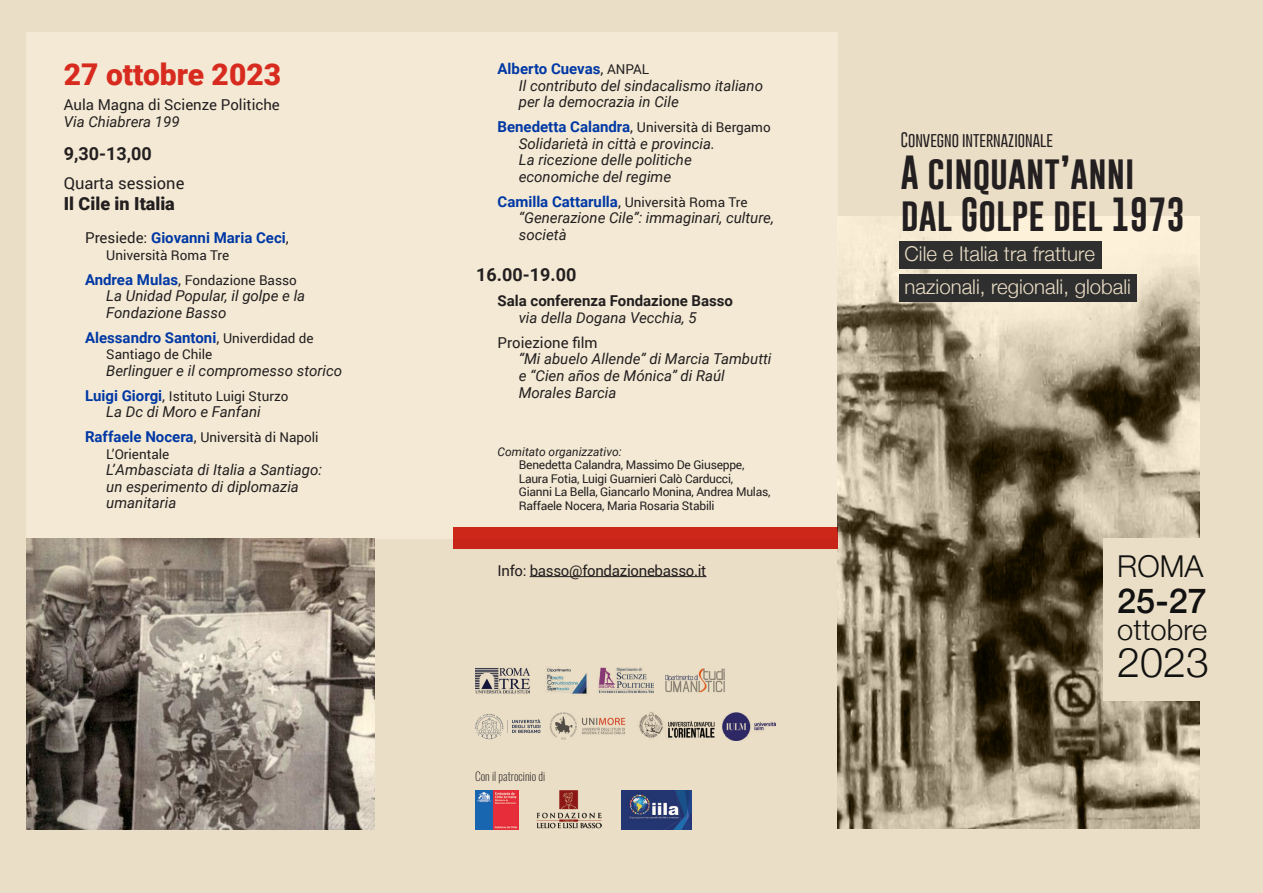
<style>
.page{position:relative;width:1263px;height:893px;background:#fff}
.page>*{position:absolute;margin:0;border:0;box-sizing:border-box;transform-origin:0 0}
.t1{font:300 41.25px "Helvetica Neue";color:#101110}
.t2{font:34.95px/42px "Gobold";color:#231f20}
.t3{font:500 34.2px "Helvetica Neue";color:#101110}
.t4{font:300 30.15px "Helvetica Neue";color:#101110}
.t5{font:900 30px "Roboto";color:#d72b1f}
.t6{font:300 29.1px "Helvetica Neue";color:#101110}
.t7{font:300 20.4px/32.4px "Helvetica Neue";color:#ebdec6}
.t8{font:700 18px "Roboto";color:#231f20}
.t9{font:900 18px "Roboto";color:#231f20}
.t10{font:16.5px "Roboto";color:#231f20}
.t11{font:100 15.3px "Gobold";color:#231f20}
.t12{font:italic 15px/16.5px "Roboto";color:#231f20}
.t13{font:700 15px "Roboto";color:#0038a5}
.t14{font:15px "Roboto";letter-spacing:-.015em;color:#231f20}
.t15{font:700 15px/16.5px "Roboto";color:#231f20}
.t16{font:13.5px/16.5px "Roboto";color:#231f20}
.t17{font:12px/13.5px "Roboto";letter-spacing:-.02em;color:#231f20}
.t18{font:11.55px "Oswald";color:#231f20}
.s1{font-weight:400;color:#231f20}
.s2{font-weight:700;font-size:15px;color:#0038a5}
.s3{font-size:15px}
.s4{font-weight:400;font-size:13.5px;color:#231f20}
.s5{font-weight:700;font-style:normal;color:#0038a5}
.s6{font-style:normal}
.s7{font-style:normal;font-size:13.5px}
.s8{font-weight:400;font-style:italic}
.s9{font-style:italic}
</style>
<div class="page">
<div style="left:0;top:0;width:865px;height:893px;background:#ebdec6"></div>
<div style="left:391px;top:0;width:872px;height:893px;background:#ebdec6"></div>
<div style="left:26px;top:32px;width:812px;height:506px;background:#f3e9d4"></div>
<hr style="left:530px;top:576px;width:176px;height:1px;background:#231f20">
<img style="left:838px;top:217px;width:361px;height:611px">
<div style="left:1103px;top:538px;width:117px;height:163px;background:#ebdec6"></div>
<div style="left:899px;top:241px;width:203px;height:28px;background:#2e2f2e"></div>
<div style="left:899px;top:274px;width:238px;height:27px;background:#2e2f2e"></div>
<img style="left:26px;top:538px;width:349px;height:291px">
<img style="left:475px;top:714px;width:66px;height:26px">
<img style="left:476px;top:667px;width:55px;height:27px">
<img style="left:546px;top:668px;width:41px;height:26px">
<img style="left:598px;top:667px;width:56px;height:26px">
<img style="left:665px;top:668px;width:60px;height:25px">
<img style="left:639px;top:712px;width:76px;height:26px">
<img style="left:723px;top:713px;width:53px;height:27px">
<img style="left:476px;top:790px;width:43px;height:39px">
<img style="left:537px;top:790px;width:64px;height:39px">
<img style="left:621px;top:790px;width:70px;height:39px">
<div style="left:454px;top:528px;width:384px;height:21px;background:#cc2719"></div>
<img style="left:549px;top:713px;width:76px;height:27px">
<p class="t5" style="left:64px;top:53px;width:219px">27 ottobre 2023</p>
<p class="t14" style="left:64px;top:94px;width:218px">Aula Magna di Scienze Politiche</p>
<p class="t12" style="left:64px;top:112px;width:117px">Via Chiabrera 199</p>
<p class="t8" style="left:64px;top:141px;width:90px">9,30-13,00</p>
<p class="t10" style="left:64px;top:172px;width:122px">Quarta sessione</p>
<p class="t9" style="left:64px;top:191px;width:113px">Il Cile in Italia</p>
<p class="t13" style="left:85px;top:227px;width:205px"><span class="s1">Presiede:</span> Giovanni Maria Ceci<span class="s1">,</span></p>
<p class="t16" style="left:106px;top:246px;width:124px">Università Roma Tre</p>
<p class="t16" style="left:85px;top:271px;width:213px"><span class="s2">Andrea Mulas</span><span class="s3">,</span> Fondazione Basso</p>
<p class="t12" style="left:106px;top:287px;width:200px">La Unidad Popular, il golpe e la<br>Fondazione Basso</p>
<p class="t13" style="left:85px;top:327px;width:230px">Alessandro Santoni<span class="s1">,</span> <span class="s4">Univerdidad de</span></p>
<p class="t16" style="left:106px;top:346px;width:108px">Santiago de Chile</p>
<p class="t12" style="left:106px;top:361px;width:237px">Berlinguer e il compromesso storico</p>
<p class="t16" style="left:85px;top:387px;width:205px"><span class="s2">Luigi Giorgi</span><span class="s3">,</span> Istituto Luigi Sturzo</p>
<p class="t12" style="left:106px;top:403px;width:156px">La Dc di Moro e Fanfani</p>
<p class="t16" style="left:106px;top:429px;width:214px;text-indent:-21px"><span class="s2">Raffaele Nocera</span><span class="s3">,</span> Università di Napoli<br>L’Orientale</p>
<p class="t12" style="left:106px;top:461px;width:217px">L’Ambasciata di Italia a Santiago: un esperimento di diplomazia umanitaria</p>
<p class="t12" style="left:519px;top:60px;width:246px;text-indent:-21px"><span class="s5">Alberto Cuevas</span><span class="s6">,</span> <span class="s7">ANPAL<br></span>Il contributo del sindacalismo italiano per la democrazia in Cile</p>
<p class="t16" style="left:497px;top:119px;width:275px"><span class="s2">Benedetta Calandra</span><span class="s3">,</span> Università di Bergamo</p>
<p class="t12" style="left:519px;top:135px;width:198px">Solidarietà in città e provincia.<br>La ricezione delle politiche economiche del regime</p>
<p class="t12" style="left:519px;top:193px;width:257px;text-indent:-21px"><span class="s5">Camilla Cattarulla</span><span class="s6">,</span> <span class="s7">Università Roma Tre </span>“Generazione Cile”: immaginari, culture, società</p>
<p class="t8" style="left:476px;top:262px;width:102px">16.00-19.00</p>
<p class="t15" style="left:519px;top:292px;width:216px;text-indent:-21px">Sala conferenza Fondazione Basso <span class="s8">via della Dogana Vecchia, 5</span></p>
<p class="t12" style="left:519px;top:334px;width:254px;text-indent:-21px"><span class="s6">Proiezione film<br></span>“Mi abuelo Allende” di Marcia Tambutti e “Cien años de Mónica” di Raúl<br>Morales Barcia</p>
<p class="t17" style="left:519px;top:444px;width:253px;text-indent:-21px"><span class="s9">Comitato organizzativo:<br></span>Benedetta Calandra, Massimo De Giuseppe, Laura Fotia, Luigi Guarnieri Calò Carducci,<br>Gianni La Bella, Giancarlo Monina, Andrea Mulas, Raffaele Nocera, Maria Rosaria Stabili</p>
<p class="t11" style="left:901px;top:129px;width:153px">CONVEGNO INTERNAZIONALE</p>
<h2 class="t2" style="left:901px;top:152px;width:285px">A cinquant’anni dal Golpe del 1973</h2>
<h3 class="t7" style="left:904px;top:236px;width:228px">Cile e Italia tra fratture nazionali, regionali, globali</h3>
<p class="t14" style="left:497px;top:560px;width:210px">Info: basso@fondazionebasso.it</p>
<h3 class="t4" style="left:1117px;top:542px;width:88px">ROMA</h3>
<h3 class="t3" style="left:1117px;top:573px;width:91px">25-27</h3>
<h3 class="t6" style="left:1117px;top:606px;width:91px">ottobre</h3>
<h1 class="t1" style="left:1117px;top:629px;width:93px">2023</h1>
<p class="t18" style="left:475px;top:766px;width:72px">Con il patrocinio di</p>
</div>
